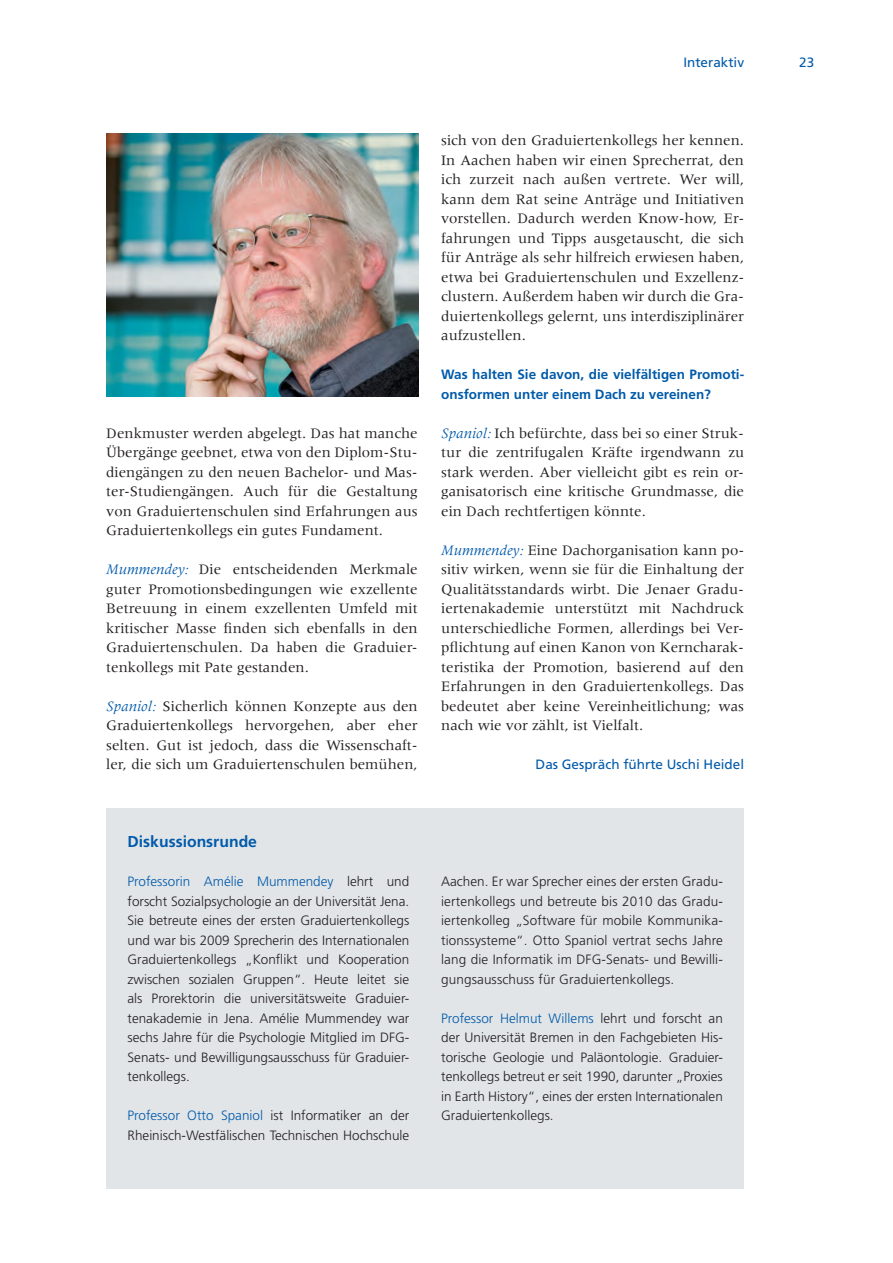
<style>
.page{position:relative;width:893px;height:1263px;background:#fff}
.page>*{position:absolute;margin:0;border:0;box-sizing:border-box;transform-origin:0 0}
.t1{font:700 15.75px "Frutiger LT Std";color:#015aaa}
.t2{font:15px/19.5px "Meridien LT Std";color:#231f20;text-align:justify}
.t3{font:300 13.5px/19.5px "Frutiger LT Std";color:#231f20;text-align:justify}
.t4{font:700 13.5px/19.5px "Frutiger LT Std";color:#015aaa}
.t5{font:13.5px "Frutiger LT Std";color:#015aaa}
.s1{font-style:italic;color:#015aaa}
.s2{color:#015aaa}
</style>
<div class="page">
<div style="left:106px;top:808px;width:638px;height:380px;background:#e1e5e8"></div>
<img style="left:106px;top:133px;width:312px;height:264px">
<p class="t5" style="left:683px;top:54px;width:62px">Interaktiv</p>
<p class="t2" style="left:106px;top:423px;width:313px">Denkmuster werden abgelegt. Das hat manche Übergänge geebnet, etwa von den Diplom-Stu&shy;diengängen zu den neuen Bachelor- und Mas&shy;ter-Studiengängen. Auch für die Gestaltung von Graduiertenschulen sind Erfahrungen aus Graduiertenkollegs ein gutes Fundament.</p>
<p class="t2" style="left:106px;top:560px;width:313px"><span class="s1">Mummendey:</span> Die entscheidenden Merkmale guter Promotionsbedingungen wie exzellente Betreuung in einem exzellenten Umfeld mit kritischer Masse finden sich ebenfalls in den Graduiertenschulen. Da haben die Graduier&shy;tenkollegs mit Pate gestanden.</p>
<p class="t2" style="left:106px;top:696px;width:313px"><span class="s1">Spaniol:</span> Sicherlich können Konzepte aus den Graduiertenkollegs hervorgehen, aber eher selten. Gut ist jedoch, dass die Wissenschaft&shy;ler, die sich um Graduiertenschulen bemühen,</p>
<p class="t2" style="left:441px;top:131px;width:304px">sich von den Graduiertenkollegs her kennen.<br>In Aachen haben wir einen Sprecherrat, den ich zurzeit nach außen vertrete. Wer will, kann dem Rat seine Anträge und Initiativen vorstellen. Dadurch werden Know-how, Er&shy;fahrungen und Tipps ausgetauscht, die sich für Anträge als sehr hilfreich erwiesen haben, etwa bei Graduiertenschulen und Exzellenz&shy;clustern. Außerdem haben wir durch die Gra&shy;duiertenkollegs gelernt, uns interdisziplinärer aufzustellen.</p>
<p class="t4" style="left:441px;top:365px;width:304px">Was halten Sie davon, die vielfältigen Promoti&shy;onsformen unter einem Dach zu vereinen?</p>
<p class="t2" style="left:441px;top:423px;width:304px"><span class="s1">Spaniol:</span> Ich befürchte, dass bei so einer Struk&shy;tur die zentrifugalen Kräfte irgendwann zu stark werden. Aber vielleicht gibt es rein or&shy;ganisatorisch eine kritische Grundmasse, die ein Dach rechtfertigen könnte.</p>
<p class="t2" style="left:441px;top:540px;width:304px"><span class="s1">Mummendey:</span> Eine Dachorganisation kann po&shy;sitiv wirken, wenn sie für die Einhaltung der Qualitätsstandards wirbt. Die Jenaer Gradu&shy;iertenakademie unterstützt mit Nachdruck unterschiedliche Formen, allerdings bei Ver&shy;pflichtung auf einen Kanon von Kerncharak&shy;teristika der Promotion, basierend auf den Erfahrungen in den Graduiertenkollegs. Das bedeutet aber keine Vereinheitlichung; was nach wie vor zählt, ist Vielfalt.</p>
<p class="t5" style="left:536px;top:757px;width:210px">Das Gespräch führte Uschi Heidel</p>
<p class="t1" style="left:128px;top:833px;width:131px">Diskussionsrunde</p>
<p class="t3" style="left:128px;top:872px;width:283px"><span class="s2">Professorin Amélie Mummendey</span> lehrt und forscht Sozialpsychologie an der Universität Jena.<br>Sie betreute eines der ersten Graduiertenkollegs und war bis 2009 Sprecherin des Internationalen Graduiertenkollegs „Konflikt und Kooperation zwischen sozialen Gruppen“. Heute leitet sie als Prorektorin die universitätsweite Graduier&shy;tenakademie in Jena. Amélie Mummendey war sechs Jahre für die Psychologie Mitglied im DFG-Senats- und Bewilligungsausschuss für Graduier&shy;tenkollegs.</p>
<p class="t3" style="left:128px;top:1106px;width:283px"><span class="s2">Professor Otto Spaniol</span> ist Informatiker an der<br>Rheinisch-Westfälischen Technischen Hochschule</p>
<p class="t3" style="left:441px;top:872px;width:283px">Aachen. Er war Sprecher eines der ersten Gradu&shy;iertenkollegs und betreute bis 2010 das Gradu&shy;iertenkolleg „Software für mobile Kommunika&shy;tionssysteme“. Otto Spaniol vertrat sechs Jahre lang die Informatik im DFG-Senats- und Bewilli&shy;gungsausschuss für Graduiertenkollegs.</p>
<p class="t3" style="left:441px;top:1008px;width:283px"><span class="s2">Professor Helmut Willems</span> lehrt und forscht an der Universität Bremen in den Fachgebieten His&shy;torische Geologie und Paläontologie. Graduier&shy;tenkollegs betreut er seit 1990, darunter „Proxies in Earth History“, eines der ersten Internationalen Graduiertenkollegs.</p>
<p class="t5" style="left:799px;top:54px;width:17px">23</p>
</div>
